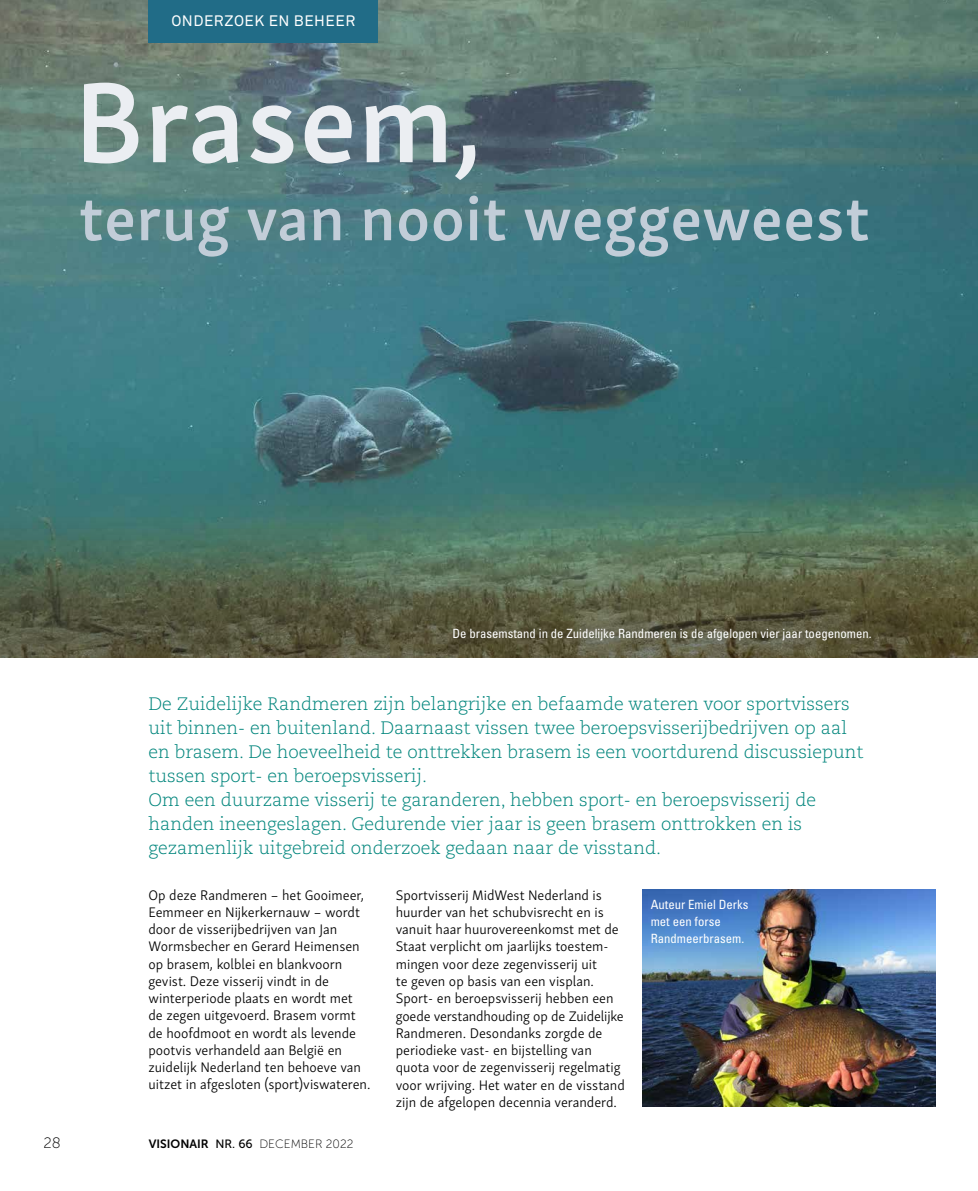
<style>
.page{position:relative;width:978px;height:1191px;background:#fff}
.page>*{position:absolute;margin:0;border:0;box-sizing:border-box;transform-origin:0 0}
.t1{font:600 117px "Skolar Sans";letter-spacing:.005em;color:#ebeef2}
.t2{font:600 64.5px "Skolar Sans";letter-spacing:.005em;color:#c2cdd8}
.t3{font:300 18px/24px "Caecilia LT Pro 45";color:#00857c}
.t4{font:15px "Akkurat";letter-spacing:.035em;color:#fff}
.t5{font:15px "Museo Sans 100";color:#000}
.t6{font:300 14.25px/17.2px "Skolar Sans";color:#000}
.t7{font:condensed 12.75px/17.2px "Univers LT Std";color:#fff}
.t8{font:12px "Museo Sans 100";color:#000}
.s1{font-family:"Museo Sans 700"}
.s2{font-family:"Museo Sans 500"}
</style>
<div class="page">
<img style="left:0;top:0;width:978px;height:485px">
<div style="left:148px;top:0;width:230px;height:43px;background:#216c87"></div>
<svg style="left:0;top:485px;width:978px;height:173px;background:#526853"></svg>
<img style="left:642px;top:889px;width:293px;height:217px">
<p class="t4" style="left:171px;top:12px;width:185px">ONDERZOEK EN BEHEER</p>
<h1 class="t1" style="left:74px;top:30px;width:411px">Brasem,</h1>
<h2 class="t2" style="left:79px;top:167px;width:793px">terug van nooit weggeweest</h2>
<p class="t7" style="left:452px;top:624px;width:421px">De brasemstand in de Zuidelijke Randmeren is de afgelopen vier jaar toegenomen.</p>
<p class="t3" style="left:148px;top:691px;width:716px">De Zuidelijke Randmeren zijn belangrijke en befaamde wateren voor sportvissers uit binnen- en buitenland. Daarnaast vissen twee beroepsvisserijbedrijven op aal en brasem. De hoeveelheid te onttrekken brasem is een voortdurend discussiepunt tussen sport- en beroepsvisserij.<br>Om een duurzame visserij te garanderen, hebben sport- en beroepsvisserij de handen ineengeslagen. Gedurende vier jaar is geen brasem onttrokken en is gezamenlijk uitgebreid onderzoek gedaan naar de visstand.</p>
<p class="t6" style="left:148px;top:885px;width:223px">Op deze Randmeren – het Gooimeer, Eemmeer en Nijkerkernauw – wordt door de visserijbedrijven van Jan Wormsbecher en Gerard Heimensen op brasem, kolblei en blankvoorn gevist. Deze visserij vindt in de winterperiode plaats en wordt met de zegen uitgevoerd. Brasem vormt de hoofdmoot en wordt als levende pootvis verhandeld aan België en zuidelijk Nederland ten behoeve van uitzet in afgesloten (sport)viswateren.</p>
<p class="t6" style="left:396px;top:885px;width:231px">Sportvisserij MidWest Nederland is huurder van het schubvisrecht en is vanuit haar huurovereenkomst met de Staat verplicht om jaarlijks toestem&shy;mingen voor deze zegenvisserij uit<br>te geven op basis van een visplan.<br>Sport- en beroepsvisserij hebben een goede verstandhouding op de Zuidelijke Randmeren. Desondanks zorgde de periodieke vast- en bijstelling van quota voor de zegenvisserij regelmatig voor wrijving. Het water en de visstand zijn de afgelopen decennia veranderd.</p>
<p class="t5" style="left:44px;top:1135px;width:19px">28</p>
<p class="t8" style="left:149px;top:1138px;width:206px"><span class="s1">VISIONAIR</span> <span class="s2">NR. 66</span> DECEMBER 2022</p>
<p class="t7" style="left:651px;top:895px;width:99px">Auteur Emiel Derks met een forse<br>Randmeerbrasem.</p>
</div>
